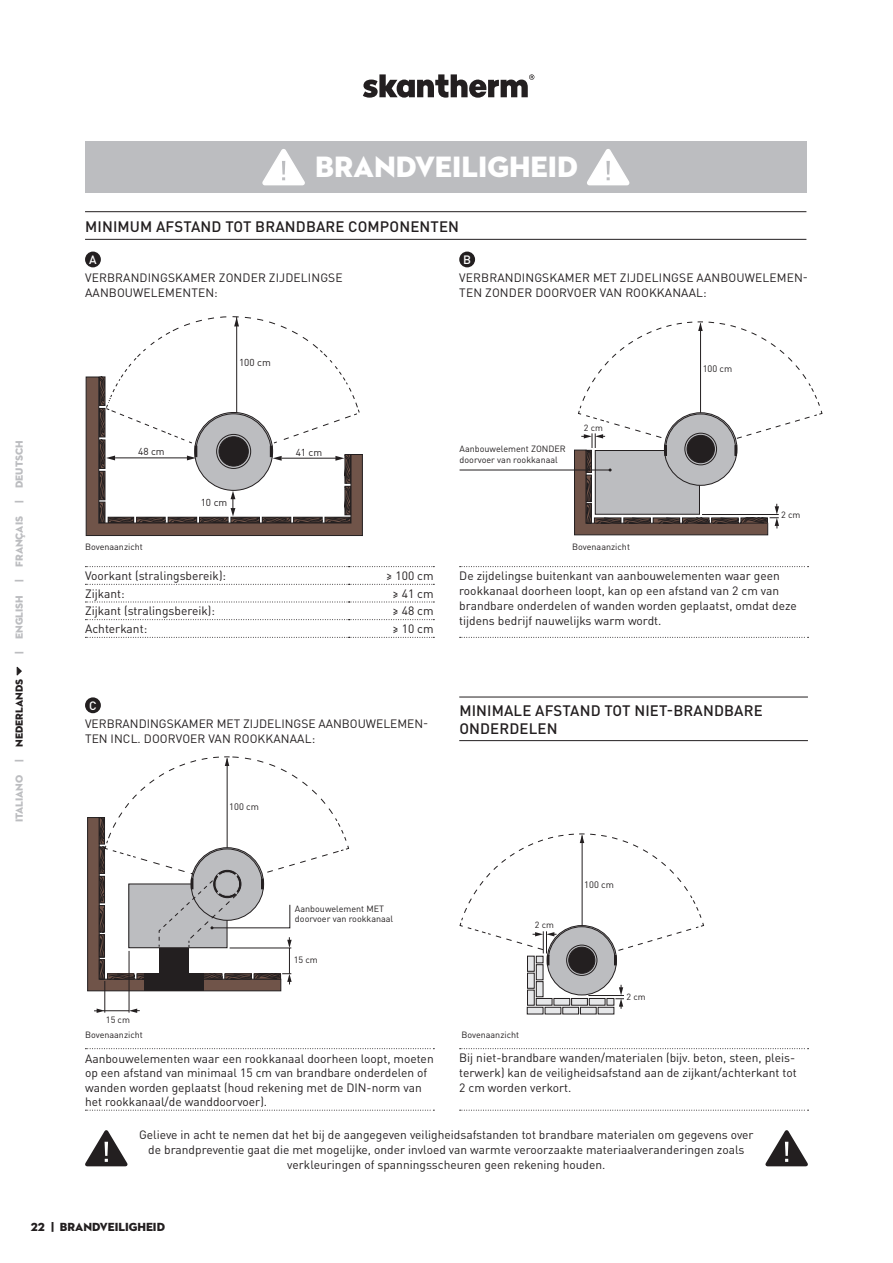
<style>
.page{position:relative;width:893px;height:1263px;background:#fff}
.page>*{position:absolute;margin:0;border:0;box-sizing:border-box;transform-origin:0 0}
.t1{font:30px "Neutraface 2 Display Titling";color:#fff}
.t2{font:500 15px/18px "DIN Pro";letter-spacing:.01em;color:#231f20}
.t3{font:12px/15px "DIN Pro";color:#231f20}
.t4{font:12px/14.4px "DIN";color:#231f20}
.t5{font:12px "Neutraface 2 Display Titling";color:#231f20}
.t6{font:500 12px "DIN Pro";color:#fff}
.t7{font:10.5px "Neutraface 2 Display Titling";color:#bcbdc0}
.t8{font:10.5px "Neutraface 2 Display Titling";color:#231f20}
.t9{font:10.05px "DIN";color:#231f20}
.t10{font:9.3px "DIN";color:#231f20}
.t11{font:9px/10.8px "DIN Pro";color:#231f20}
.t12{font:9px "DIN";color:#231f20}
.t13{font:8.85px "DIN";color:#231f20}
.s1{color:#bcbdc0}
</style>
<div class="page">
<div style="left:85px;top:141px;width:721px;height:51px;background:#bcbdc0"></div>
<svg style="left:85px;top:602px;width:349px;height:1px"></svg>
<svg style="left:85px;top:619px;width:349px;height:1px"></svg>
<svg style="left:85px;top:637px;width:349px;height:1px"></svg>
<svg style="left:460px;top:637px;width:348px;height:1px"></svg>
<svg style="left:85px;top:566px;width:349px;height:1px"></svg>
<svg style="left:460px;top:566px;width:348px;height:1px"></svg>
<svg style="left:85px;top:584px;width:349px;height:1px"></svg>
<div style="left:85px;top:252px;width:16px;height:15px;background:#231f20;border-radius:50%"></div>
<div style="left:459px;top:252px;width:16px;height:15px;background:#231f20;border-radius:50%"></div>
<svg style="left:85px;top:1110px;width:349px;height:1px"></svg>
<svg style="left:460px;top:1110px;width:348px;height:1px"></svg>
<svg style="left:85px;top:1048px;width:349px;height:1px"></svg>
<svg style="left:460px;top:1048px;width:348px;height:1px"></svg>
<div style="left:85px;top:697px;width:16px;height:16px;background:#231f20;border-radius:50%"></div>
<hr style="left:85px;top:239px;width:721px;height:1px;background:#231f20">
<hr style="left:459px;top:740px;width:349px;height:1px;background:#231f20">
<hr style="left:85px;top:211px;width:721px;height:1px;background:#231f20">
<hr style="left:459px;top:697px;width:349px;height:1px;background:#231f20">
<svg style="left:363px;top:74px;width:171px;height:24px"></svg>
<svg style="left:85px;top:1130px;width:43px;height:37px"></svg>
<svg style="left:765px;top:1130px;width:43px;height:37px"></svg>
<svg style="left:587px;top:149px;width:43px;height:37px"></svg>
<svg style="left:262px;top:149px;width:43px;height:37px"></svg>
<svg style="left:17px;top:666px;width:5px;height:9px"></svg>
<hr style="left:129px;top:951px;width:1px;height:62px;background:#231f20">
<hr style="left:104px;top:981px;width:1px;height:32px;background:#231f20">
<svg style="left:94px;top:1008px;width:46px;height:5px"></svg>
<div style="left:545px;top:1007px;width:16px;height:7px;background:#e6e7e9"></div>
<div style="left:527px;top:1007px;width:16px;height:7px;background:#e6e7e9"></div>
<div style="left:563px;top:1007px;width:16px;height:7px;background:#e6e7e9"></div>
<div style="left:562px;top:1007px;width:17px;height:7px;border:1px solid #231f20"></div>
<div style="left:580px;top:1007px;width:16px;height:7px;background:#e6e7e9"></div>
<div style="left:580px;top:1007px;width:17px;height:7px;border:1px solid #231f20"></div>
<div style="left:598px;top:1007px;width:16px;height:7px;background:#e6e7e9"></div>
<svg style="left:459px;top:833px;width:245px;height:176px"></svg>
<svg style="left:85px;top:316px;width:278px;height:220px"></svg>
<div style="left:344px;top:454px;width:7px;height:30px;border:1px solid #231f20"></div>
<svg style="left:87px;top:756px;width:263px;height:236px"></svg>
<hr style="left:460px;top:470px;width:150px;height:1px;background:#231f20">
<svg style="left:574px;top:321px;width:249px;height:215px"></svg>
<h1 class="t1" style="left:315px;top:148px;width:264px">BRANDVEILIGHEID</h1>
<p class="t2" style="left:85px;top:216px;width:375px">MINIMUM AFSTAND TOT BRANDBARE COMPONENTEN</p>
<p class="t7" style="left:13px;top:654px;width:215px;rotate:-90deg">| ENGLISH | FRANÇAIS | DEUTSCH</p>
<p class="t8" style="left:13px;top:822px;width:145px;rotate:-90deg"><span class="s1">ITALIANO |</span> NEDERLANDS</p>
<p class="t6" style="left:89px;top:250px;width:9px">A</p>
<p class="t3" style="left:85px;top:269px;width:259px">VERBRANDINGSKAMER ZONDER ZIJDELINGSE<br>AANBOUWELEMENTEN:</p>
<p class="t9" style="left:239px;top:356px;width:33px">100 cm</p>
<p class="t6" style="left:463px;top:250px;width:9px">B</p>
<p class="t3" style="left:459px;top:269px;width:350px">VERBRANDINGSKAMER MET ZIJDELINGSE AANBOUWELEMEN-<br>TEN ZONDER DOORVOER VAN ROOKKANAAL:</p>
<p class="t13" style="left:584px;top:422px;width:21px">2 cm</p>
<p class="t10" style="left:703px;top:363px;width:31px">100 cm</p>
<p class="t9" style="left:138px;top:445px;width:28px">48 cm</p>
<p class="t9" style="left:296px;top:446px;width:28px">41 cm</p>
<p class="t11" style="left:460px;top:442px;width:108px">Aanbouwelement ZONDER doorvoer van rookkanaal</p>
<p class="t12" style="left:85px;top:541px;width:59px">Bovenaanzicht</p>
<p class="t9" style="left:201px;top:496px;width:28px">10 cm</p>
<p class="t12" style="left:572px;top:541px;width:59px">Bovenaanzicht</p>
<p class="t12" style="left:781px;top:509px;width:21px">2 cm</p>
<p class="t3" style="left:85px;top:567px;width:143px">Voorkant (stralingsbereik):</p>
<p class="t3" style="left:386px;top:567px;width:49px">≥ 100 cm</p>
<p class="t3" style="left:459px;top:567px;width:339px">De zijdelingse buitenkant van aanbouwelementen waar geen rookkanaal doorheen loopt, kan op een afstand van 2 cm van brandbare onderdelen of wanden worden geplaatst, omdat deze tijdens bedrijf nauwelijks warm wordt.</p>
<p class="t3" style="left:85px;top:585px;width:41px">Zijkant:</p>
<p class="t3" style="left:393px;top:585px;width:43px">≥ 41 cm</p>
<p class="t3" style="left:85px;top:602px;width:132px">Zijkant (stralingsbereik):</p>
<p class="t3" style="left:393px;top:602px;width:43px">≥ 48 cm</p>
<p class="t3" style="left:85px;top:620px;width:64px">Achterkant:</p>
<p class="t3" style="left:393px;top:620px;width:43px">≥ 10 cm</p>
<p class="t6" style="left:89px;top:696px;width:9px">C</p>
<p class="t3" style="left:85px;top:715px;width:345px">VERBRANDINGSKAMER MET ZIJDELINGSE AANBOUWELEMEN-<br>TEN INCL. DOORVOER VAN ROOKKANAAL:</p>
<p class="t12" style="left:106px;top:1014px;width:26px">15 cm</p>
<p class="t12" style="left:85px;top:1029px;width:59px">Bovenaanzicht</p>
<p class="t10" style="left:229px;top:801px;width:31px">100 cm</p>
<p class="t11" style="left:295px;top:902px;width:100px">Aanbouwelement MET doorvoer van rookkanaal</p>
<p class="t12" style="left:294px;top:954px;width:26px">15 cm</p>
<p class="t2" style="left:459px;top:700px;width:305px">MINIMALE AFSTAND TOT NIET-BRANDBARE<br>ONDERDELEN</p>
<p class="t13" style="left:535px;top:919px;width:21px">2 cm</p>
<p class="t12" style="left:461px;top:1029px;width:59px">Bovenaanzicht</p>
<p class="t10" style="left:584px;top:878px;width:31px">100 cm</p>
<p class="t13" style="left:626px;top:991px;width:21px">2 cm</p>
<p class="t4" style="left:85px;top:1051px;width:350px">Aanbouwelementen waar een rookkanaal doorheen loopt, moeten op een afstand van minimaal 15 cm van brandbare onderdelen of wanden worden geplaatst (houd rekening met de DIN-norm van het rookkanaal/de wanddoorvoer).</p>
<p class="t3" style="left:459px;top:1049px;width:339px">Bij niet-brandbare wanden/materialen (bijv. beton, steen, pleis&shy;terwerk) kan de veiligheidsafstand aan de zijkant/achterkant tot<br>2 cm worden verkort.</p>
<p class="t3" style="left:139px;top:1126px;width:616px;text-align:center">Gelieve in acht te nemen dat het bij de aangegeven veiligheidsafstanden tot brandbare materialen om gegevens over de brandpreventie gaat die met mogelijke, onder invloed van warmte veroorzaakte materiaalveranderingen zoals verkleuringen of spanningsscheuren geen rekening houden.</p>
<p class="t5" style="left:51px;top:1219px;width:115px">| BRANDVEILIGHEID</p>
<p class="t5" style="left:31px;top:1219px;width:15px">22</p>
</div>
